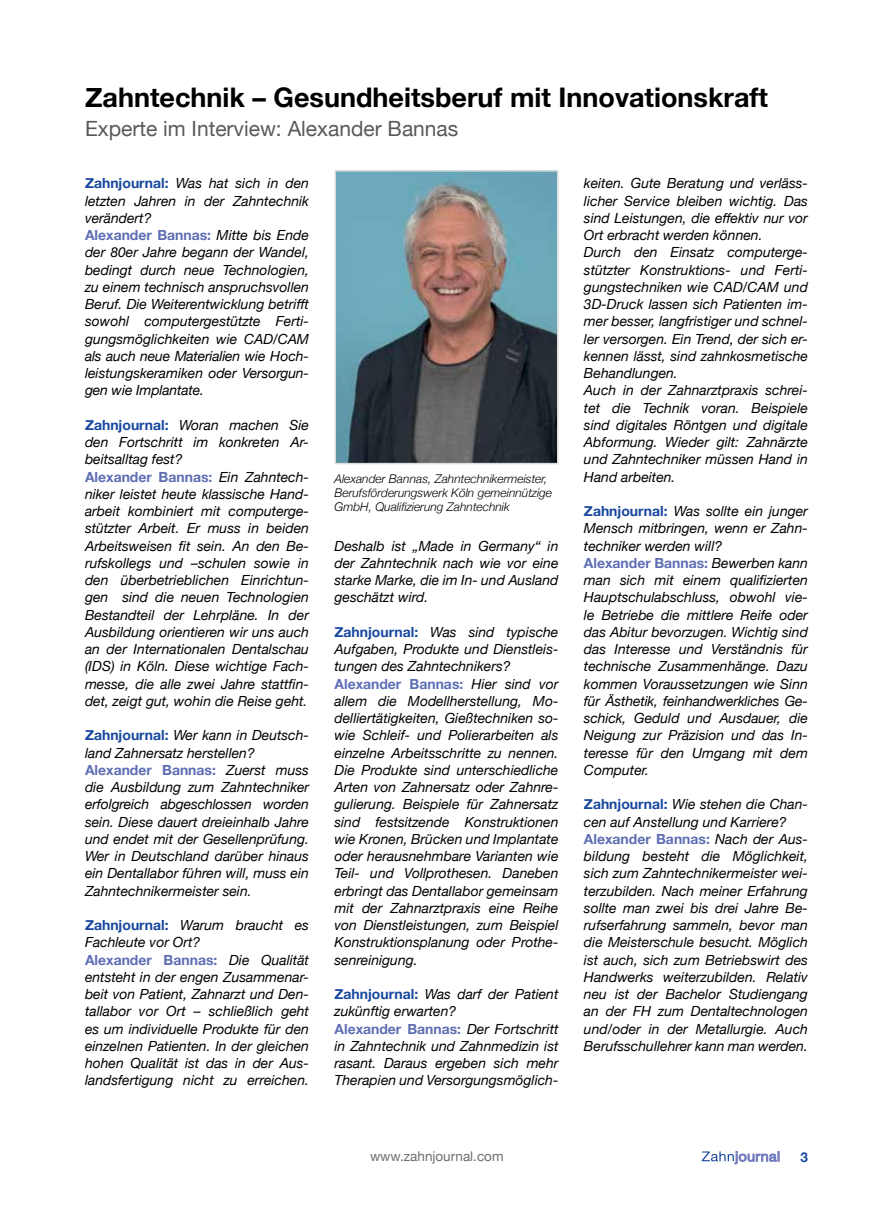
<style>
.page{position:relative;width:893px;height:1212px;background:#fff}
.page>*{position:absolute;margin:0;border:0;box-sizing:border-box;transform-origin:0 0}
.t1{font:700 27px "Helvetica Neue";color:#000}
.t2{font:21px "Helvetica Neue";color:#58595b}
.t3{font:italic 13.95px/17.2px "Helvetica Neue";color:#000}
.t4{font:13.5px "Helvetica Neue";color:#6d6e71}
.t5{font:700 13.5px "Helvetica Neue";color:#17479e}
.t6{font:italic 300 12px/14.2px "Helvetica Neue";color:#000}
.s1{font-weight:700;font-style:normal;color:#17479e}
.s2{font-weight:700;font-style:normal;color:#5e6eb4}
</style>
<div class="page">
<svg style="left:702px;top:1151px;width:77px;height:13px"></svg>
<img style="left:337px;top:173px;width:218px;height:288px">
<div style="left:334px;top:170px;width:224px;height:294px;border:2px solid #dcddde"></div>
<h1 class="t1" style="left:85px;top:77px;width:684px">Zahntechnik – Gesundheitsberuf mit Innovationskraft</h1>
<h2 class="t2" style="left:85px;top:113px;width:375px">Experte im Interview: Alexander Bannas</h2>
<p class="t3" style="left:85px;top:176px;width:225px"><span class="s1">Zahnjournal:</span> Was hat sich in den letzten Jahren in der Zahntechnik verändert?<br><span class="s2">Alexander Bannas:</span> Mitte bis Ende der 80er Jahre begann der Wandel, bedingt durch neue Technologien, zu einem technisch anspruchsvollen<br>Beruf. Die Weiterentwicklung betrifft sowohl computergestützte Ferti&shy;gungsmöglichkeiten wie CAD/CAM als auch neue Materialien wie Hoch&shy;leistungskeramiken oder Versorgun&shy;gen wie Implantate.</p>
<p class="t3" style="left:85px;top:417px;width:225px"><span class="s1">Zahnjournal:</span> Woran machen Sie den Fortschritt im konkreten Ar&shy;beitsalltag fest?<br><span class="s2">Alexander Bannas:</span> Ein Zahntech&shy;niker leistet heute klassische Hand&shy;arbeit kombiniert mit computerge&shy;stützter Arbeit. Er muss in beiden Arbeitsweisen fit sein. An den Be&shy;rufskollegs und –schulen sowie in den überbetrieblichen Einrichtun&shy;gen sind die neuen Technologien Bestandteil der Lehrpläne. In der Ausbildung orientieren wir uns auch an der Internationalen Dentalschau (IDS) in Köln. Diese wichtige Fach&shy;messe, die alle zwei Jahre stattfin&shy;det, zeigt gut, wohin die Reise geht.</p>
<p class="t3" style="left:85px;top:728px;width:225px"><span class="s1">Zahnjournal:</span> Wer kann in Deutsch&shy;land Zahnersatz herstellen?<br><span class="s2">Alexander Bannas:</span> Zuerst muss die Ausbildung zum Zahntechniker erfolgreich abgeschlossen worden sein. Diese dauert dreieinhalb Jahre und endet mit der Gesellenprüfung.<br>Wer in Deutschland darüber hinaus ein Dentallabor führen will, muss ein Zahntechnikermeister sein.</p>
<p class="t3" style="left:85px;top:917px;width:225px"><span class="s1">Zahnjournal:</span> Warum braucht es<br>Fachleute vor Ort?<br><span class="s2">Alexander Bannas:</span> Die Qualität entsteht in der engen Zusammenar&shy;beit von Patient, Zahnarzt und Den&shy;tallabor vor Ort – schließlich geht es um individuelle Produkte für den einzelnen Patienten. In der gleichen hohen Qualität ist das in der Aus&shy;landsfertigung nicht zu erreichen.</p>
<p class="t6" style="left:334px;top:471px;width:219px">Alexander Bannas, Zahntechnikermeister,<br>Berufsförderungswerk Köln gemeinnützige<br>GmbH, Qualifizierung Zahntechnik</p>
<p class="t3" style="left:334px;top:538px;width:225px;text-align:justify">Deshalb ist „Made in Germany“ in der Zahntechnik nach wie vor eine starke Marke, die im In- und Ausland geschätzt wird.</p>
<p class="t3" style="left:334px;top:624px;width:225px"><span class="s1">Zahnjournal:</span> Was sind typische Aufgaben, Produkte und Dienstleis&shy;tungen des Zahntechnikers?<br><span class="s2">Alexander Bannas:</span> Hier sind vor allem die Modellherstellung, Mo&shy;delliertätigkeiten, Gießtechniken so&shy;wie Schleif- und Polierarbeiten als einzelne Arbeitsschritte zu nennen.<br>Die Produkte sind unterschiedliche Arten von Zahnersatz oder Zahnre&shy;gulierung. Beispiele für Zahnersatz sind festsitzende Konstruktionen wie Kronen, Brücken und Implantate oder herausnehmbare Varianten wie Teil- und Vollprothesen. Daneben erbringt das Dentallabor gemeinsam mit der Zahnarztpraxis eine Reihe von Dienstleistungen, zum Beispiel Konstruktionsplanung oder Prothe&shy;senreinigung.</p>
<p class="t3" style="left:334px;top:986px;width:225px"><span class="s1">Zahnjournal:</span> Was darf der Patient zukünftig erwarten?<br><span class="s2">Alexander Bannas:</span> Der Fortschritt in Zahntechnik und Zahnmedizin ist rasant. Daraus ergeben sich mehr<br>Therapien und Versorgungsmöglich-</p>
<p class="t3" style="left:584px;top:176px;width:225px">keiten. Gute Beratung und verläss&shy;licher Service bleiben wichtig. Das sind Leistungen, die effektiv nur vor<br>Ort erbracht werden können.<br>Durch den Einsatz computerge&shy;stützter Konstruktions- und Ferti&shy;gungstechniken wie CAD/CAM und<br>3D-Druck lassen sich Patienten im&shy;mer besser, langfristiger und schnel&shy;ler versorgen. Ein Trend, der sich er&shy;kennen lässt, sind zahnkosmetische<br>Behandlungen.<br>Auch in der Zahnarztpraxis schrei&shy;tet die Technik voran. Beispiele sind digitales Röntgen und digitale<br>Abformung. Wieder gilt: Zahnärzte und Zahntechniker müssen Hand in<br>Hand arbeiten.</p>
<p class="t3" style="left:584px;top:503px;width:225px"><span class="s1">Zahnjournal:</span> Was sollte ein junger<br>Mensch mitbringen, wenn er Zahn&shy;techniker werden will?<br><span class="s2">Alexander Bannas:</span> Bewerben kann man sich mit einem qualifizierten<br>Hauptschulabschluss, obwohl vie&shy;le Betriebe die mittlere Reife oder das Abitur bevorzugen. Wichtig sind das Interesse und Verständnis für technische Zusammenhänge. Dazu kommen Voraussetzungen wie Sinn für Ästhetik, feinhandwerkliches Ge&shy;schick, Geduld und Ausdauer, die<br>Neigung zur Präzision und das In&shy;teresse für den Umgang mit dem<br>Computer.</p>
<p class="t3" style="left:584px;top:797px;width:225px"><span class="s1">Zahnjournal:</span> Wie stehen die Chan&shy;cen auf Anstellung und Karriere?<br><span class="s2">Alexander Bannas:</span> Nach der Aus&shy;bildung besteht die Möglichkeit, sich zum Zahntechnikermeister wei&shy;terzubilden. Nach meiner Erfahrung sollte man zwei bis drei Jahre Be&shy;rufserfahrung sammeln, bevor man die Meisterschule besucht. Möglich ist auch, sich zum Betriebswirt des Handwerks weiterzubilden. Relativ neu ist der Bachelor Studiengang an der FH zum Dentaltechnologen und/oder in der Metallurgie. Auch Berufsschullehrer kann man werden.</p>
<p class="t4" style="left:370px;top:1146px;width:135px">www.zahnjournal.com</p>
<p class="t5" style="left:800px;top:1146px;width:9px">3</p>
</div>
